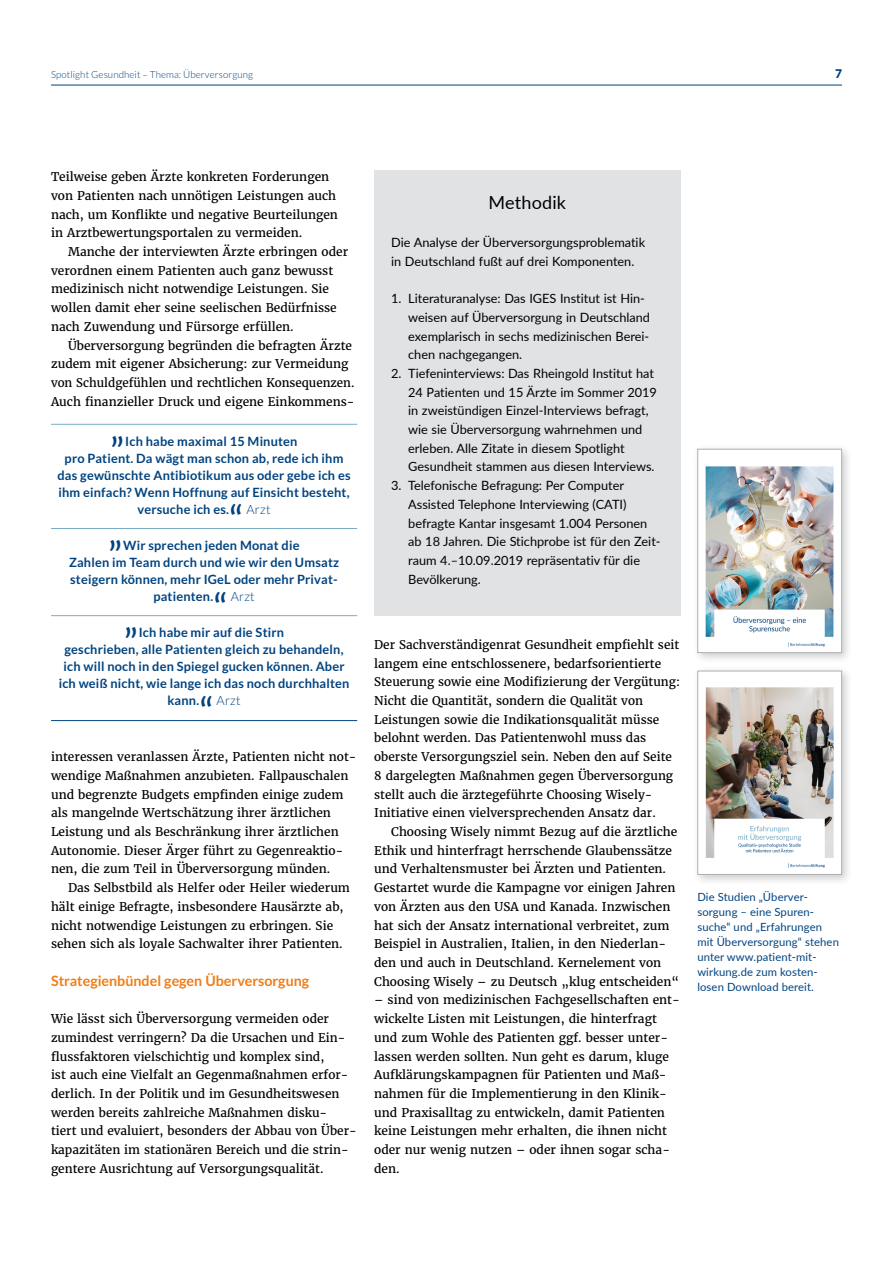
<style>
.page{position:relative;width:893px;height:1263px;background:#fff}
.page>*{position:absolute;margin:0;border:0;box-sizing:border-box;transform-origin:0 0}
.t1{font:38.25px "Lato";color:#004380}
.t2{font:18px "Lato";letter-spacing:.01em;color:#000}
.t3{font:700 14.25px "Lato";color:#ef7d17}
.t4{font:12.75px/18.8px "Lato";color:#000}
.t5{font:700 12.75px "Lato";letter-spacing:.015em;color:#004380}
.t6{font:300 12.75px "Lato";letter-spacing:.015em;color:#004380}
.t7{font:12px/18.8px "Merriweather";color:#000}
.t8{font:900 12px "Lato";color:#004380}
.t9{font:11.25px/15px "Lato";letter-spacing:.01em;color:#004380}
.t10{font:300 9.75px "Lato";letter-spacing:.01em;color:#004380}
</style>
<div class="page">
<hr style="left:51px;top:85px;width:791px;height:1px;background:#004380">
<div style="left:374px;top:170px;width:306px;height:446px;background:#e0e2e3"></div>
<div style="left:692px;top:666px;width:161px;height:220px;background:#000;opacity:.2"></div>
<img style="left:699px;top:673px;width:141px;height:200px">
<div style="left:697px;top:671px;width:145px;height:204px;border:1px solid #acafb2"></div>
<div style="left:692px;top:444px;width:161px;height:220px;background:#000;opacity:.2"></div>
<img style="left:699px;top:451px;width:141px;height:200px">
<div style="left:697px;top:449px;width:145px;height:204px;border:1px solid #acafb2"></div>
<hr style="left:51px;top:424px;width:306px;height:1px;background:#79aec8">
<hr style="left:51px;top:528px;width:306px;height:1px;background:#79aec8">
<hr style="left:51px;top:615px;width:306px;height:1px;background:#79aec8">
<hr style="left:51px;top:720px;width:306px;height:1px;background:#004380">
<p class="t10" style="left:51px;top:69px;width:204px">Spotlight Gesundheit – Thema: Überversorgung</p>
<p class="t8" style="left:835px;top:66px;width:8px">7</p>
<p class="t7" style="left:51px;top:167px;width:288px">Teilweise geben Ärzte konkreten Forderungen von Patienten nach unnötigen Leistungen auch nach, um Konflikte und negative Beurteilungen in Arztbewertungsportalen zu vermeiden.</p>
<p class="t7" style="left:51px;top:242px;width:299px;text-indent:17px">Manche der interviewten Ärzte erbringen oder verordnen einem Patienten auch ganz bewusst medizinisch nicht notwendige Leistungen. Sie wollen damit eher seine seelischen Bedürfnisse nach Zuwendung und Fürsorge erfüllen.</p>
<p class="t7" style="left:51px;top:336px;width:305px;text-indent:17px">Überversorgung begründen die befragten Ärzte zudem mit eigener Absicherung: zur Vermeidung von Schuldgefühlen und rechtlichen Konsequenzen.<br>Auch finanzieller Druck und eigene Einkommens-</p>
<h1 class="t1" style="left:111px;top:400px;width:16px">„</h1>
<p class="t5" style="left:125px;top:434px;width:174px">Ich habe maximal 15 Minuten</p>
<p class="t5" style="left:65px;top:451px;width:280px">pro Patient. Da wägt man schon ab, rede ich ihm</p>
<p class="t5" style="left:58px;top:468px;width:295px">das gewünschte Antibiotikum aus oder gebe ich es</p>
<p class="t5" style="left:58px;top:485px;width:293px">ihm einfach? Wenn Hoffnung auf Einsicht besteht,</p>
<p class="t5" style="left:138px;top:502px;width:93px">versuche ich es.</p>
<h1 class="t1" style="left:229px;top:492px;width:15px">“</h1>
<p class="t6" style="left:246px;top:502px;width:26px">Arzt</p>
<h1 class="t1" style="left:109px;top:504px;width:16px">„</h1>
<p class="t5" style="left:123px;top:538px;width:178px">Wir sprechen jeden Monat die</p>
<p class="t5" style="left:69px;top:555px;width:272px">Zahlen im Team durch und wie wir den Umsatz</p>
<p class="t5" style="left:70px;top:572px;width:268px">steigern können, mehr IGeL oder mehr Privat-</p>
<p class="t5" style="left:153px;top:589px;width:61px">patienten.</p>
<h1 class="t1" style="left:213px;top:579px;width:15px">“</h1>
<p class="t6" style="left:231px;top:590px;width:26px">Arzt</p>
<h1 class="t1" style="left:124px;top:591px;width:16px">„</h1>
<p class="t5" style="left:139px;top:625px;width:147px">Ich habe mir auf die Stirn</p>
<p class="t5" style="left:64px;top:642px;width:281px">geschrieben, alle Patienten gleich zu behandeln,</p>
<p class="t5" style="left:63px;top:659px;width:283px">ich will noch in den Spiegel gucken können. Aber</p>
<p class="t5" style="left:59px;top:676px;width:292px">ich weiß nicht, wie lange ich das noch durchhalten</p>
<p class="t5" style="left:167px;top:693px;width:33px">kann.</p>
<h1 class="t1" style="left:199px;top:683px;width:15px">“</h1>
<p class="t6" style="left:217px;top:694px;width:26px">Arzt</p>
<p class="t7" style="left:51px;top:747px;width:307px">interessen veranlassen Ärzte, Patienten nicht not&shy;wendige Maßnahmen anzubieten. Fallpauschalen und begrenzte Budgets empfinden einige zudem als mangelnde Wertschätzung ihrer ärztlichen Leistung und als Beschränkung ihrer ärztlichen Autonomie. Dieser Ärger führt zu Gegenreaktio&shy;nen, die zum Teil in Überversorgung münden.</p>
<p class="t7" style="left:51px;top:878px;width:300px;text-indent:17px">Das Selbstbild als Helfer oder Heiler wiederum hält einige Befragte, insbesondere Hausärzte ab, nicht notwendige Leistungen zu erbringen. Sie sehen sich als loyale Sachwalter ihrer Patienten.</p>
<p class="t3" style="left:51px;top:972px;width:260px">Strategienbündel gegen Überversorgung</p>
<p class="t7" style="left:51px;top:1009px;width:305px">Wie lässt sich Überversorgung vermeiden oder zumindest verringern? Da die Ursachen und Ein&shy;flussfaktoren vielschichtig und komplex sind,<br>ist auch eine Vielfalt an Gegenmaßnahmen erfor&shy;derlich. In der Politik und im Gesundheitswesen werden bereits zahlreiche Maßnahmen disku&shy;tiert und evaluiert, besonders der Abbau von Über&shy;kapazitäten im stationären Bereich und die strin&shy;gentere Ausrichtung auf Versorgungsqualität.</p>
<h2 class="t2" style="left:489px;top:190px;width:79px">Methodik</h2>
<p class="t4" style="left:391px;top:232px;width:255px">Die Analyse der Überversorgungsproblematik in Deutschland fußt auf drei Komponenten.</p>
<p class="t4" style="left:408px;top:289px;width:243px;text-indent:-17px">1. Literaturanalyse: Das IGES Institut ist Hin&shy;weisen auf Überversorgung in Deutschland exemplarisch in sechs medizinischen Berei&shy;chen nachgegangen.</p>
<p class="t4" style="left:408px;top:363px;width:250px;text-indent:-17px">2. Tiefeninterviews: Das Rheingold Institut hat 24 Patienten und 15 Ärzte im Sommer 2019 in zweistündigen Einzel-Interviews befragt, wie sie Überversorgung wahrnehmen und erleben. Alle Zitate in diesem Spotlight Gesundheit stammen aus diesen Interviews.</p>
<p class="t4" style="left:408px;top:476px;width:254px;text-indent:-17px">3. Telefonische Befragung: Per Computer Assisted Telephone Interviewing (CATI) befragte Kantar insgesamt 1.004 Personen ab 18 Jahren. Die Stichprobe ist für den Zeit&shy;raum 4.–10.09.2019 repräsentativ für die Bevölkerung.</p>
<p class="t7" style="left:374px;top:635px;width:307px">Der Sachverständigenrat Gesundheit empfiehlt seit langem eine entschlossenere, bedarfsorientierte Steuerung sowie eine Modifizierung der Vergütung:<br>Nicht die Quantität, sondern die Qualität von Leistungen sowie die Indikationsqualität müsse belohnt werden. Das Patientenwohl muss das oberste Versorgungsziel sein. Neben den auf Seite 8 dargelegten Maßnahmen gegen Überversorgung stellt auch die ärztegeführte Choosing Wisely-Initiative einen vielversprechenden Ansatz dar.</p>
<p class="t7" style="left:374px;top:822px;width:306px;text-indent:17px">Choosing Wisely nimmt Bezug auf die ärztliche Ethik und hinterfragt herrschende Glaubenssätze und Verhaltensmuster bei Ärzten und Patienten.<br>Gestartet wurde die Kampagne vor einigen Jahren von Ärzten aus den USA und Kanada. Inzwischen hat sich der Ansatz international verbreitet, zum Beispiel in Australien, Italien, in den Niederlan&shy;den und auch in Deutschland. Kernelement von Choosing Wisely – zu Deutsch „klug entscheiden“</p>
<p class="t7" style="left:374px;top:990px;width:307px">– sind von medizinischen Fachgesellschaften ent&shy;wickelte Listen mit Leistungen, die hinterfragt und zum Wohle des Patienten ggf. besser unter&shy;lassen werden sollten. Nun geht es darum, kluge Aufklärungskampagnen für Patienten und Maß&shy;nahmen für die Implementierung in den Klinik&shy;und Praxisalltag zu entwickeln, damit Patienten keine Leistungen mehr erhalten, die ihnen nicht oder nur wenig nutzen – oder ihnen sogar scha&shy;den.</p>
<p class="t9" style="left:697px;top:888px;width:143px">Die Studien „Überver&shy;sorgung – eine Spuren&shy;suche“ und „Erfahrungen mit Überversorgung“ stehen unter www.patient-mit&shy;wirkung.de zum kosten&shy;losen Download bereit.</p>
</div>
